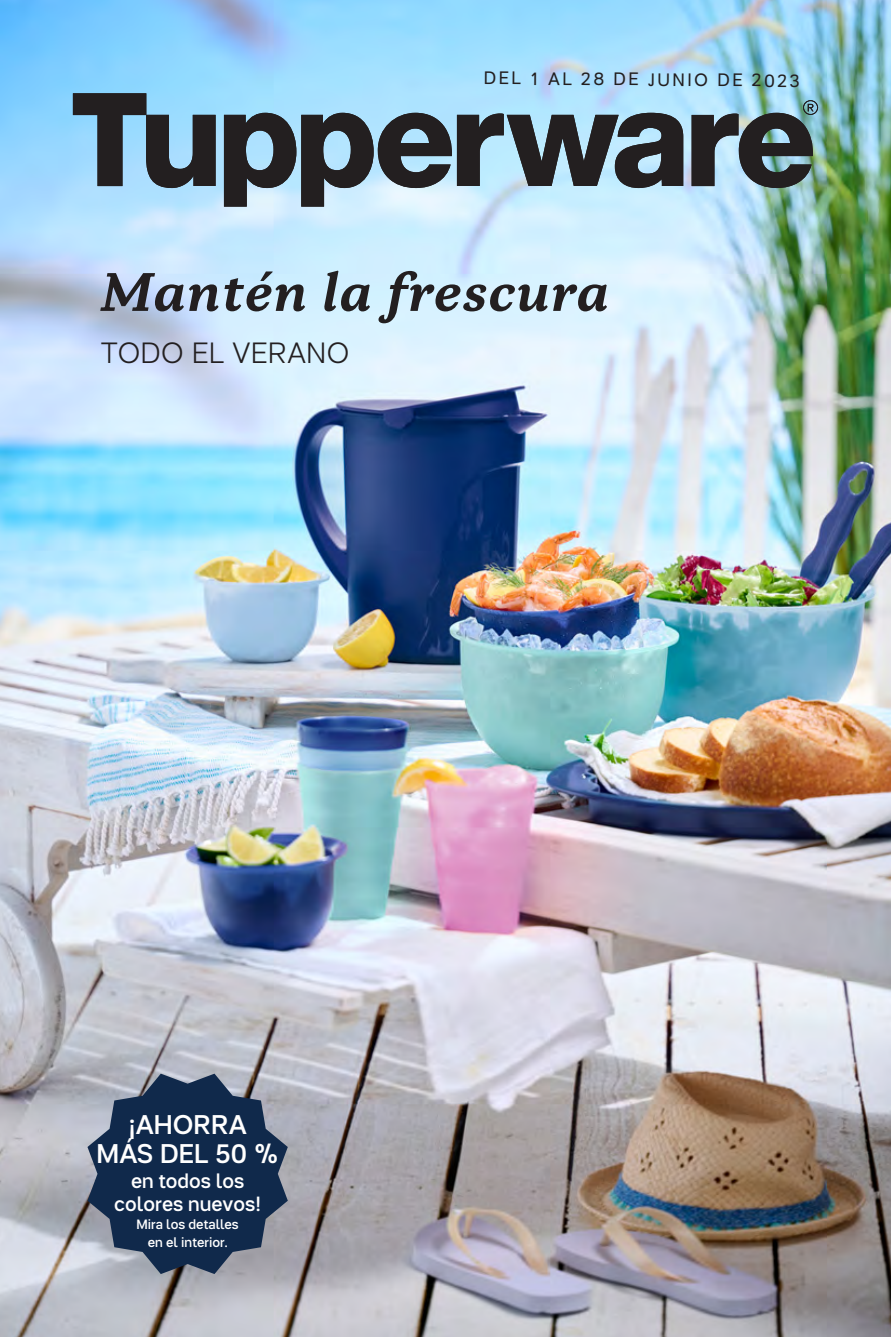
<style>
.page{position:relative;width:891px;height:1337px;background:#fff}
.page>*{position:absolute;margin:0;border:0;box-sizing:border-box;transform-origin:0 0}
.t1{font:54px "Tupper Serif 26 Blditalic";letter-spacing:.04em;color:#231f20}
.t2{font:300 29.25px "Tupper PRO";letter-spacing:.02em;color:#231f20}
.t3{font:500 27px/29.2px "Tupper PRO";color:#fff;text-align:center}
.t4{font:500 20.25px/22.5px "Tupper PRO";color:#fff;text-align:center}
.t5{font:18px "Tupper PRO";color:#231f20}
.t6{font:500 13.5px/18px "Tupper PRO";color:#fff;text-align:center}
</style>
<div class="page">
<img style="left:0;top:0;width:891px;height:1336px">
<svg style="left:87px;top:1073px;width:201px;height:201px;background:#3b4e69"></svg>
<svg style="left:73px;top:93px;width:143px;height:95px;background:#5e788a"></svg>
<svg style="left:224px;top:113px;width:459px;height:94px;background:#6c7b85"></svg>
<svg style="left:692px;top:100px;width:126px;height:88px;background:#60737a"></svg>
<h3 class="t5" style="left:484px;top:69px;width:318px">DEL 1 AL 28 DE JUNIO DE 2023</h3>
<h1 class="t1" style="left:101px;top:257px;width:509px">Mantén la frescura</h1>
<h2 class="t2" style="left:101px;top:335px;width:249px">TODO EL VERANO</h2>
<h3 class="t3" style="left:97px;top:1110px;width:184px">¡AHORRA<br>MÁS DEL 50 %</h3>
<h3 class="t4" style="left:114px;top:1170px;width:148px">en todos los colores nuevos!</h3>
<p class="t6" style="left:137px;top:1215px;width:104px">Mira los detalles en el interior.</p>
</div>
